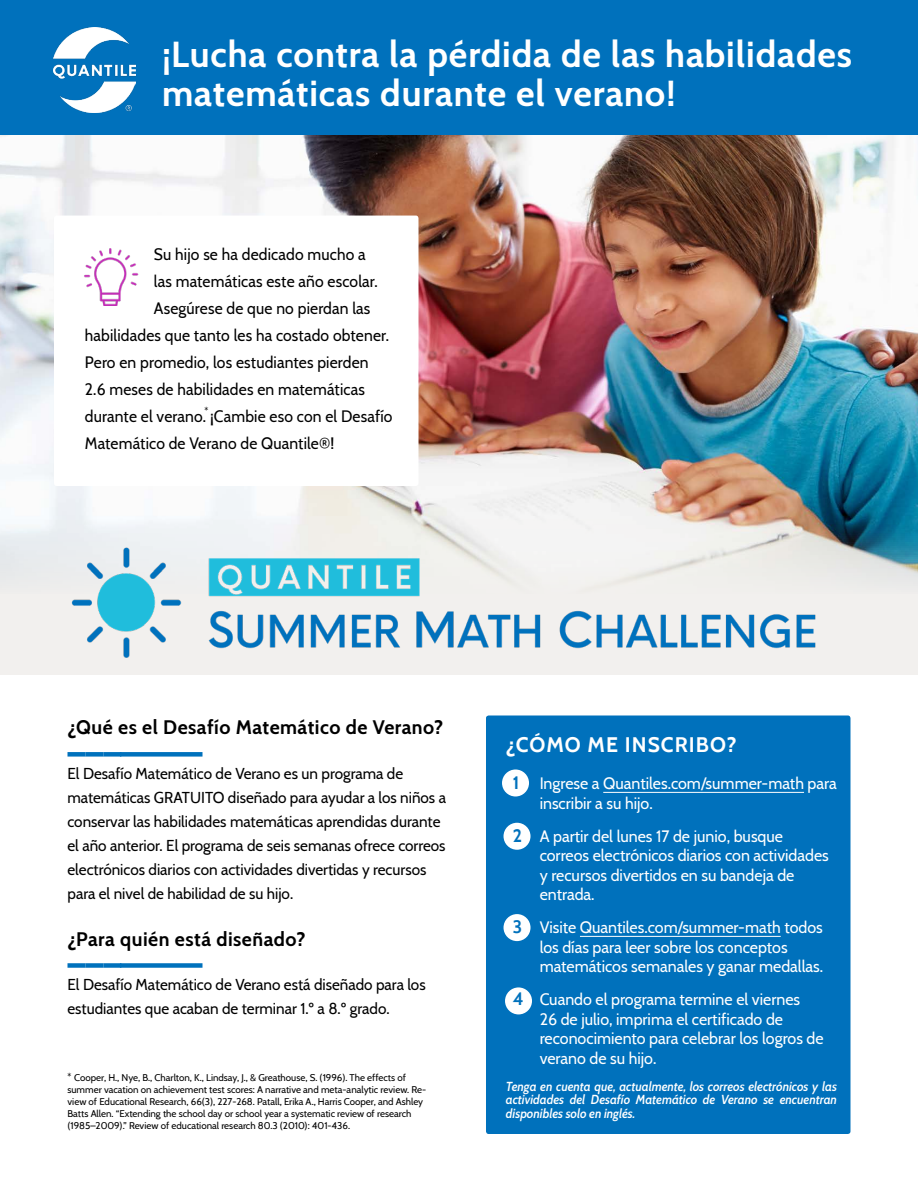
<style>
.page{position:relative;width:918px;height:1188px;background:#fff}
.page>*{position:absolute;margin:0;border:0;box-sizing:border-box;transform-origin:0 0}
.t1{font:700 36px/39px "Cabin";letter-spacing:.025em;color:#fff}
.t2{font:700 21px "Cabin";letter-spacing:.05em;color:#fff}
.t3{font:700 19.5px "Cabin";letter-spacing:.025em;color:#000}
.t4{font:16.5px/19.5px "Cabin";color:#fff}
.P_callout{font:16.5px "Cabin";letter-spacing:.01em;color:#000;scale:.95 1}
.P_10_5pt{font:15.75px/24px "Cabin";color:#000}
.Note{font:italic 600 12.75px/13.5px "Cabin";color:#fff;text-align:justify;scale:.95 1}
.P_footnote{font:9.75px/12px "Cabin";color:#000}
.t5{font:9.6px "Cabin";color:#000;scale:.95 1}
.s1{font-size:9.6px}
.s2{font-weight:700;font-size:18px;color:#0071bc}
</style>
<div class="page">
<div style="left:0;top:468px;width:918px;height:207px;background:#f2f0ee"></div>
<img style="left:0;top:135px;width:918px;height:447px">
<div style="left:0;top:0;width:918px;height:135px;background:#0071bc"></div>
<div style="left:54px;top:216px;width:364px;height:270px;background:#fff;border-radius:3px"></div>
<img style="left:84px;top:249px;width:55px;height:56px">
<div style="left:486px;top:716px;width:364px;height:418px;background:#0071bc;border-radius:3px"></div>
<div style="left:85px;top:752px;width:18px;height:5px;background:#0071bc"></div>
<div style="left:120px;top:752px;width:83px;height:5px;background:#0071bc"></div>
<div style="left:68px;top:752px;width:17px;height:5px;background:#0071bc"></div>
<div style="left:103px;top:752px;width:18px;height:5px;background:#0071bc"></div>
<div style="left:85px;top:963px;width:18px;height:5px;background:#0071bc"></div>
<div style="left:120px;top:963px;width:83px;height:5px;background:#0071bc"></div>
<div style="left:68px;top:963px;width:17px;height:5px;background:#0071bc"></div>
<div style="left:103px;top:963px;width:18px;height:5px;background:#0071bc"></div>
<div style="left:502px;top:770px;width:27px;height:26px;background:#fff;border-radius:50%"></div>
<div style="left:504px;top:823px;width:27px;height:27px;background:#fff;border-radius:50%"></div>
<div style="left:504px;top:914px;width:27px;height:27px;background:#fff;border-radius:50%"></div>
<div style="left:505px;top:987px;width:27px;height:27px;background:#fff;border-radius:50%"></div>
<img style="left:54px;top:27px;width:82px;height:86px">
<img style="left:46px;top:532px;width:800px;height:126px">
<hr style="left:603px;top:792px;width:201px;height:1px;background:#fff">
<hr style="left:580px;top:936px;width:201px;height:1px;background:#fff">
<h1 class="t1" style="left:162px;top:33px;width:692px">¡Lucha contra la pérdida de las habilidades matemáticas durante el verano!</h1>
<p class="P_callout" style="left:154px;top:241px;width:224px">Su hijo se ha dedicado mucho a</p>
<p class="P_callout" style="left:154px;top:268px;width:237px">las matemáticas este año escolar.</p>
<p class="P_callout" style="left:154px;top:295px;width:229px">Asegúrese de que no pierdan las</p>
<p class="P_callout" style="left:85px;top:322px;width:322px">habilidades que tanto les ha costado obtener.</p>
<p class="P_callout" style="left:85px;top:349px;width:300px">Pero en promedio, los estudiantes pierden</p>
<p class="P_callout" style="left:85px;top:376px;width:296px">2.6 meses de habilidades en matemáticas</p>
<p class="P_callout" style="left:85px;top:403px;width:325px">durante el verano. ¡Cambie eso con el Desafío</p>
<p class="P_callout" style="left:85px;top:430px;width:264px">Matemático de Verano de Quantile®!</p>
<p class="t5" style="left:205px;top:403px;width:6px">*</p>
<h2 class="t3" style="left:68px;top:712px;width:377px">¿Qué es el Desafío Matemático de Verano?</h2>
<p class="P_10_5pt" style="left:68px;top:760px;width:380px">El Desafío Matemático de Verano es un programa de matemáticas GRATUITO diseñado para ayudar a los niños a conservar las habilidades matemáticas aprendidas durante el año anterior. El programa de seis semanas ofrece correos electrónicos diarios con actividades divertidas y recursos para el nivel de habilidad de su hijo.</p>
<h2 class="t3" style="left:68px;top:924px;width:240px">¿Para quién está diseñado?</h2>
<p class="P_10_5pt" style="left:68px;top:972px;width:360px">El Desafío Matemático de Verano está diseñado para los estudiantes que acaban de terminar 1.º a 8.º grado.</p>
<p class="P_footnote" style="left:67px;top:1071px;width:340px"><span class="s1">*</span> Cooper, H., Nye, B., Charlton, K., Lindsay, J., &amp; Greathouse, S. (1996). The effects of</p>
<p class="P_footnote" style="left:68px;top:1083px;width:360px">summer vacation on achievement test scores: A narrative and meta-analytic review. Re&shy;view of Educational Research, 66(3), 227-268. Patall, Erika A., Harris Cooper, and Ashley Batts Allen. “Extending the school day or school year a systematic review of research (1985–2009).” Review of educational research 80.3 (2010): 401-436.</p>
<h3 class="t2" style="left:506px;top:729px;width:232px">¿CÓMO ME INSCRIBO?</h3>
<p class="t4" style="left:540px;top:773px;width:299px;text-indent:-27px"><span class="s2">1</span> Ingrese a Quantiles.com/summer-math para inscribir a su hijo.</p>
<p class="t4" style="left:540px;top:825px;width:291px;text-indent:-27px"><span class="s2">2</span> A partir del lunes 17 de junio, busque correos electrónicos diarios con actividades y recursos divertidos en su bandeja de entrada.</p>
<p class="t4" style="left:540px;top:917px;width:285px;text-indent:-27px"><span class="s2">3</span> Visite Quantiles.com/summer-math todos los días para leer sobre los conceptos matemáticos semanales y ganar medallas.</p>
<p class="t4" style="left:540px;top:989px;width:285px;text-indent:-27px"><span class="s2">4</span> Cuando el programa termine el viernes<br>26 de julio, imprima el certificado de reconocimiento para celebrar los logros de verano de su hijo.</p>
<p class="Note" style="left:506px;top:1079px;width:350px">Tenga en cuenta que, actualmente, los correos electrónicos y las actividades del Desafío Matemático de Verano se encuentran disponibles solo en inglés.</p>
</div>
